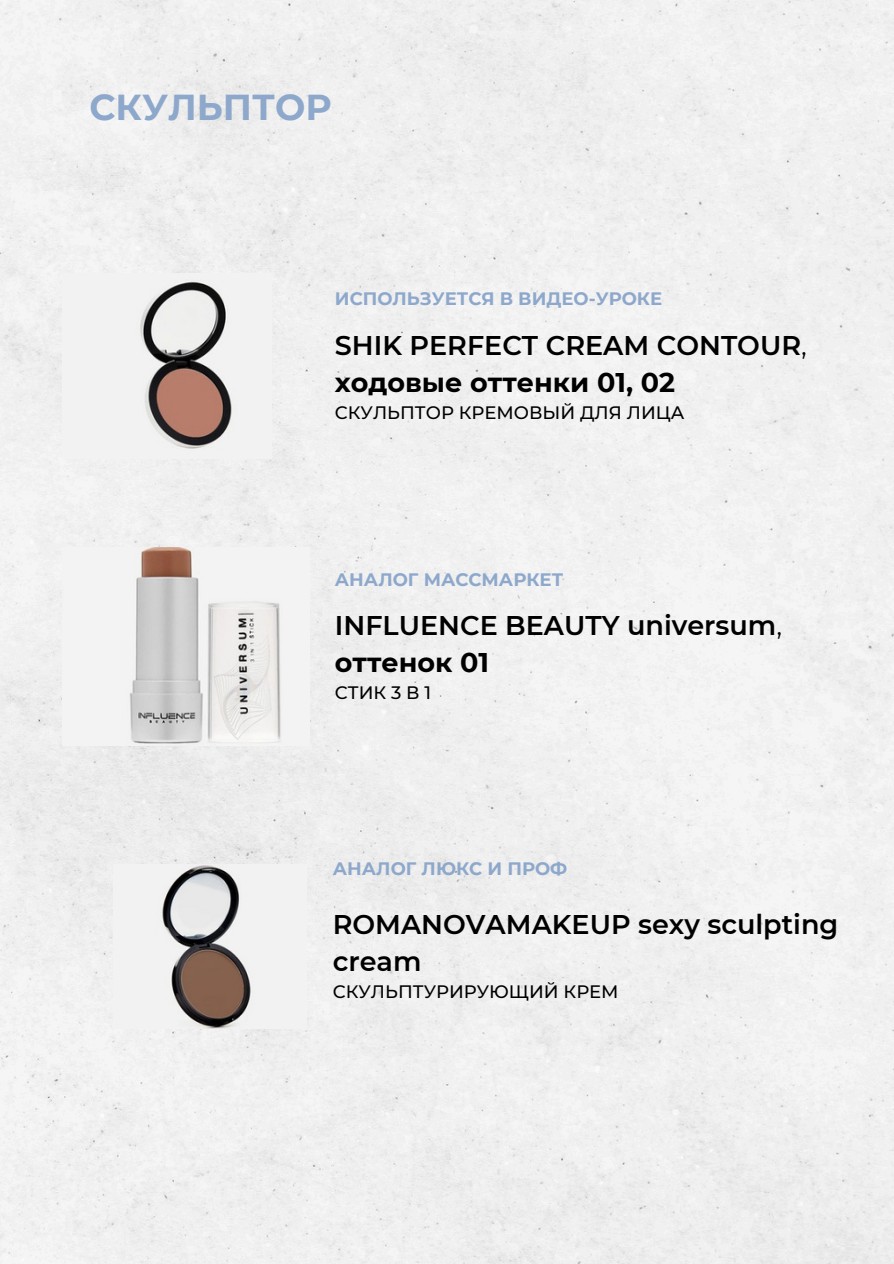
<style>
.page{position:relative;width:894px;height:1264px;background:#fff}
.page>*{position:absolute;margin:0;border:0;box-sizing:border-box;transform-origin:0 0}
.t1{font:700 36px "Montserrat";color:#8ea8cc}
.t2{font:600 27px/37.2px "Montserrat";color:#000}
.t3{font:700 18px "Montserrat";color:#8ea8cc}
.t4{font:500 18px "Montserrat";color:#000}
.s1{font-weight:400}
.s2{font-weight:700}
</style>
<div class="page">
<div style="left:0;top:0;width:893px;height:1263px;background:#f0f0f0"></div>
<img style="left:62px;top:274px;width:210px;height:184px">
<img style="left:62px;top:547px;width:247px;height:198px">
<img style="left:114px;top:864px;width:192px;height:164px">
<h4 class="t1" style="left:89px;top:85px;width:243px">СКУЛЬПТОР</h4>
<h2 class="t3" style="left:335px;top:287px;width:329px">ИСПОЛЬЗУЕТСЯ В ВИДЕО-УРОКЕ</h2>
<p class="t2" style="left:335px;top:326px;width:473px">SHIK PERFECT CREAM CONTOUR<span class="s1">, </span><span class="s2">ходовые оттенки 01, 02</span></p>
<h4 class="t4" style="left:335px;top:401px;width:351px">СКУЛЬПТОР КРЕМОВЫЙ ДЛЯ ЛИЦА</h4>
<h4 class="t3" style="left:335px;top:569px;width:230px">АНАЛОГ МАССМАРКЕТ</h4>
<p class="t2" style="left:335px;top:606px;width:448px">INFLUENCE BEAUTY universum<span class="s1">, </span><span class="s2">оттенок 01</span></p>
<p class="t4" style="left:335px;top:681px;width:98px">СТИК 3 В 1</p>
<p class="t3" style="left:332px;top:857px;width:236px">АНАЛОГ ЛЮКС И ПРОФ</p>
<h3 class="t2" style="left:332px;top:905px;width:507px">ROMANOVAMAKEUP sexy sculpting cream</h3>
<h3 class="t4" style="left:332px;top:980px;width:287px">СКУЛЬПТУРИРУЮЩИЙ КРЕМ</h3>
</div>
